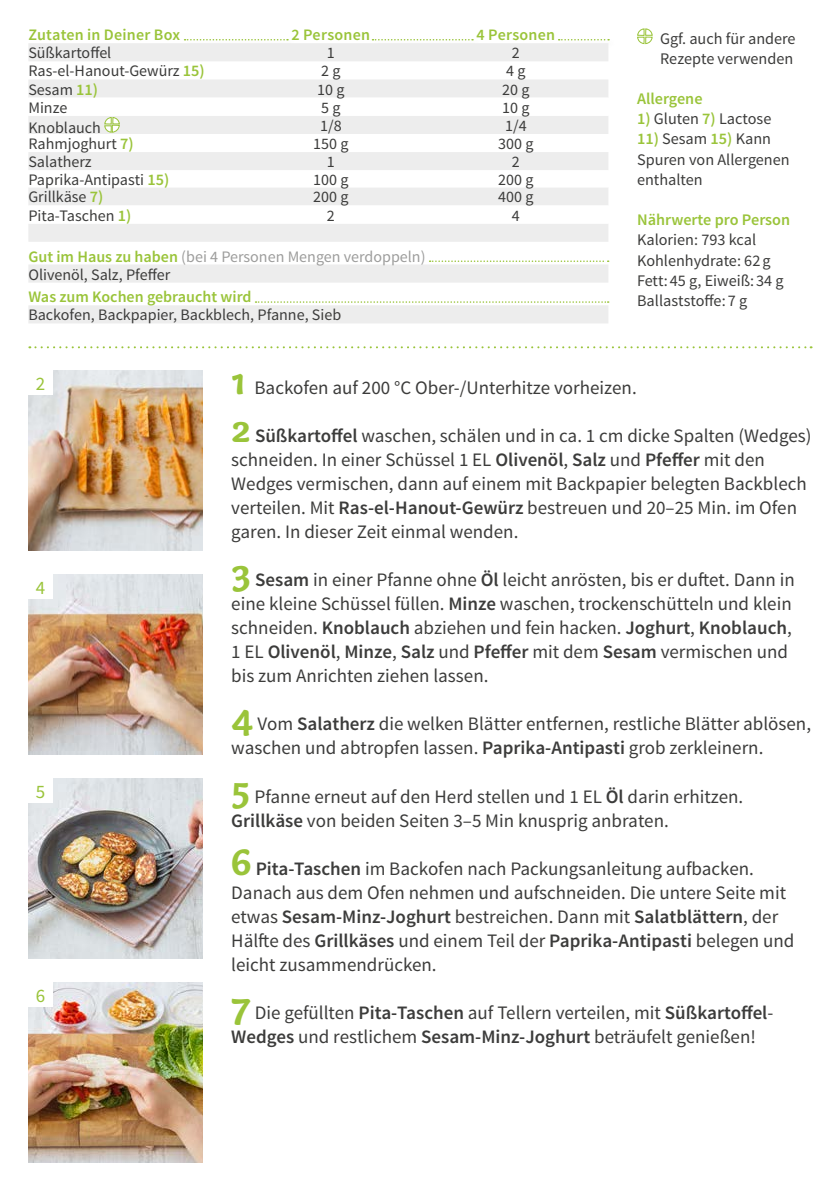
<style>
.page{position:relative;width:840px;height:1191px;background:#fff}
.page>*{position:absolute;margin:0;border:0;box-sizing:border-box;transform-origin:0 0}
.FRONT___BACK_Running{font:19px/24px "Source Sans Pro";color:#3c3c3b}
.BACK_Numbers_on_Phot{font:19px "Source Sans Pro";color:#9ac43a}
.BACK_Text_next_to_ta{font:16.2px/20.2px "Source Sans Pro";color:#3c3c3b}
.BACK_Text_next_to_ta-2{font:600 16.2px "Source Sans Pro";color:#9ac43a}
.BACK_Table_Content_L{font:16px "Source Sans Pro";color:#3c3c3b}
.BACK_Table_Content_C{font:16px "Source Sans Pro";color:#3c3c3b}
.BACK_Table_Content_C-2{font:16px "Source Sans Pro";color:#9d9d9c}
.BACK_Table_Header_CE{font:600 16px "Source Sans Pro";letter-spacing:.015em;color:#9ac43a}
.BACK_Table_Content_L-2{font:600 16px "Source Sans Pro";color:#9ac43a}
.s1{font-weight:600;font-size:16.2px;color:#9ac43a}
.s2{font-weight:600;color:#9ac43a}
.s3{font-family:"Capucine Basic";font-weight:700;font-size:40px;color:#9ac43a}
.s4{font-weight:600}
</style>
<div class="page">
<div style="left:556px;top:38px;width:61px;height:12px;background:#000;opacity:.2"></div>
<svg style="left:558px;top:39px;width:50px;height:1px"></svg>
<div style="left:182px;top:38px;width:114px;height:12px;background:#000;opacity:.2"></div>
<svg style="left:184px;top:39px;width:104px;height:1px"></svg>
<div style="left:370px;top:38px;width:111px;height:12px;background:#000;opacity:.2"></div>
<svg style="left:372px;top:39px;width:101px;height:1px"></svg>
<img style="left:28px;top:982px;width:175px;height:180px">
<img style="left:28px;top:778px;width:175px;height:180px">
<img style="left:28px;top:574px;width:175px;height:180px">
<img style="left:28px;top:370px;width:175px;height:180px">
<svg style="left:29px;top:346px;width:782px;height:2px"></svg>
<div style="left:28px;top:370px;width:24px;height:24px;background:#fff"></div>
<div style="left:28px;top:982px;width:24px;height:24px;background:#fff"></div>
<svg style="left:637px;top:28px;width:16px;height:17px"></svg>
<div style="left:28px;top:778px;width:24px;height:24px;background:#fff"></div>
<div style="left:28px;top:574px;width:24px;height:24px;background:#fff"></div>
<svg style="left:28px;top:43px;width:580px;height:54px;fill:#ededed"></svg>
<svg style="left:28px;top:116px;width:580px;height:126px;fill:#ededed"></svg>
<svg style="left:104px;top:116px;width:16px;height:17px"></svg>
<svg style="left:28px;top:260px;width:580px;height:63px"></svg>
<p class="BACK_Table_Header_CE" style="left:28px;top:25px;width:153px">Zutaten in Deiner Box</p>
<p class="BACK_Table_Header_CE" style="left:291px;top:25px;width:80px">2 Personen</p>
<p class="BACK_Table_Header_CE" style="left:476px;top:25px;width:80px">4 Personen</p>
<p class="BACK_Table_Content_L" style="left:28px;top:43px;width:84px">Süßkartoffel</p>
<p class="BACK_Table_Content_C" style="left:327px;top:43px;width:9px">1</p>
<p class="BACK_Table_Content_C" style="left:511px;top:43px;width:9px">2</p>
<p class="BACK_Table_Content_L" style="left:28px;top:61px;width:178px">Ras-el-Hanout-Gewürz <span class="s1">15)</span></p>
<p class="BACK_Table_Content_C" style="left:321px;top:61px;width:21px">2 g</p>
<p class="BACK_Table_Content_C" style="left:506px;top:61px;width:21px">4 g</p>
<p class="BACK_Table_Content_L" style="left:28px;top:79px;width:71px">Sesam <span class="s1">11)</span></p>
<p class="BACK_Table_Content_C" style="left:317px;top:79px;width:29px">10 g</p>
<p class="BACK_Table_Content_C" style="left:502px;top:79px;width:29px">20 g</p>
<p class="BACK_Table_Content_L" style="left:28px;top:97px;width:40px">Minze</p>
<p class="BACK_Table_Content_C" style="left:321px;top:97px;width:21px">5 g</p>
<p class="BACK_Table_Content_C" style="left:502px;top:97px;width:29px">10 g</p>
<p class="BACK_Table_Content_L" style="left:28px;top:117px;width:74px">Knoblauch</p>
<p class="BACK_Table_Content_C" style="left:320px;top:116px;width:23px">1/8</p>
<p class="BACK_Table_Content_C" style="left:505px;top:116px;width:23px">1/4</p>
<p class="BACK_Table_Content_L" style="left:28px;top:134px;width:107px">Rahmjoghurt <span class="s1">7)</span></p>
<p class="BACK_Table_Content_C" style="left:313px;top:134px;width:37px">150 g</p>
<p class="BACK_Table_Content_C" style="left:498px;top:134px;width:37px">300 g</p>
<p class="BACK_Table_Content_L" style="left:28px;top:152px;width:65px">Salatherz</p>
<p class="BACK_Table_Content_C" style="left:327px;top:152px;width:9px">1</p>
<p class="BACK_Table_Content_C" style="left:511px;top:152px;width:9px">2</p>
<p class="BACK_Table_Content_L" style="left:28px;top:170px;width:142px">Paprika-Antipasti <span class="s1">15)</span></p>
<p class="BACK_Table_Content_C" style="left:313px;top:169px;width:37px">100 g</p>
<p class="BACK_Table_Content_C" style="left:498px;top:169px;width:37px">200 g</p>
<p class="BACK_Table_Content_L" style="left:28px;top:187px;width:76px">Grillkäse <span class="s1">7)</span></p>
<p class="BACK_Table_Content_C" style="left:313px;top:187px;width:37px">200 g</p>
<p class="BACK_Table_Content_C" style="left:498px;top:187px;width:37px">400 g</p>
<p class="BACK_Table_Content_L" style="left:28px;top:205px;width:104px">Pita-Taschen <span class="s1">1)</span></p>
<p class="BACK_Table_Content_C" style="left:327px;top:205px;width:9px">2</p>
<p class="BACK_Table_Content_C" style="left:511px;top:205px;width:9px">4</p>
<p class="BACK_Table_Content_C-2" style="left:28px;top:246px;width:398px"><span class="s2">Gut im Haus zu haben</span> (bei 4 Personen Mengen verdoppeln)</p>
<p class="BACK_Table_Content_C" style="left:28px;top:264px;width:143px">Olivenöl, Salz, Pfeffer</p>
<p class="BACK_Table_Content_L-2" style="left:28px;top:287px;width:224px">Was zum Kochen gebraucht wird</p>
<p class="BACK_Table_Content_L" style="left:28px;top:305px;width:314px">Backofen, Backpapier, Backblech, Pfanne, Sieb</p>
<p class="BACK_Text_next_to_ta" style="left:659px;top:29px;width:137px">Ggf. auch für andere<br>Rezepte verwenden</p>
<p class="BACK_Text_next_to_ta-2" style="left:636px;top:88px;width:67px">Allergene</p>
<p class="BACK_Text_next_to_ta" style="left:636px;top:109px;width:136px"><span class="s2">1)</span> Gluten <span class="s2">7)</span> Lactose</p>
<p class="BACK_Text_next_to_ta" style="left:636px;top:129px;width:154px"><span class="s2">11)</span> Sesam <span class="s2">15)</span> Kann<br>Spuren von Allergenen enthalten</p>
<p class="BACK_Text_next_to_ta-2" style="left:636px;top:210px;width:154px">Nährwerte pro Person</p>
<p class="BACK_Text_next_to_ta" style="left:636px;top:230px;width:120px">Kalorien: 793 kcal</p>
<p class="BACK_Text_next_to_ta" style="left:636px;top:250px;width:148px">Kohlenhydrate: 62g<br>Fett: 45 g, Eiweiß: 34 g</p>
<p class="BACK_Text_next_to_ta" style="left:636px;top:291px;width:111px">Ballaststoffe: 7 g</p>
<p class="BACK_Numbers_on_Phot" style="left:36px;top:371px;width:11px">2</p>
<p class="BACK_Numbers_on_Phot" style="left:36px;top:575px;width:11px">4</p>
<p class="BACK_Numbers_on_Phot" style="left:36px;top:779px;width:11px">5</p>
<p class="BACK_Numbers_on_Phot" style="left:36px;top:983px;width:11px">6</p>
<p class="FRONT___BACK_Running" style="left:231px;top:376px;width:407px"><span class="s3">1</span> Backofen auf 200 °C Ober-/Unterhitze vorheizen.</p>
<p class="FRONT___BACK_Running" style="left:231px;top:424px;width:581px"><span class="s3">2</span> <span class="s4">Süßkartoffel</span> waschen, schälen und in ca. 1 cm dicke Spalten (Wedges) schneiden. In einer Schüssel 1 EL <span class="s4">Olivenöl</span>, <span class="s4">Salz</span> und <span class="s4">Pfeffer</span> mit den Wedges vermischen, dann auf einem mit Backpapier belegten Backblech verteilen. Mit <span class="s4">Ras-el-Hanout-Gewürz</span> bestreuen und 20–25 Min. im Ofen garen. In dieser Zeit einmal wenden.</p>
<p class="FRONT___BACK_Running" style="left:231px;top:568px;width:564px"><span class="s3">3</span> <span class="s4">Sesam</span> in einer Pfanne ohne <span class="s4">Öl</span> leicht anrösten, bis er duftet. Dann in eine kleine Schüssel füllen. <span class="s4">Minze</span> waschen, trockenschütteln und klein schneiden. <span class="s4">Knoblauch</span> abziehen und fein hacken. <span class="s4">Joghurt</span>, <span class="s4">Knoblauch</span>, 1 EL <span class="s4">Olivenöl</span>, <span class="s4">Minze</span>, <span class="s4">Salz</span> und <span class="s4">Pfeffer</span> mit dem <span class="s4">Sesam</span> vermischen und bis zum Anrichten ziehen lassen.</p>
<p class="FRONT___BACK_Running" style="left:231px;top:712px;width:581px"><span class="s3">4</span> Vom <span class="s4">Salatherz</span> die welken Blätter entfernen, restliche Blätter ablösen, waschen und abtropfen lassen. <span class="s4">Paprika-Antipasti</span> grob zerkleinern.</p>
<p class="FRONT___BACK_Running" style="left:231px;top:784px;width:513px"><span class="s3">5</span> Pfanne erneut auf den Herd stellen und 1 EL <span class="s4">Öl</span> darin erhitzen.<br><span class="s4">Grillkäse</span> von beiden Seiten 3–5 Min knusprig anbraten.</p>
<p class="FRONT___BACK_Running" style="left:231px;top:856px;width:564px"><span class="s3">6</span> <span class="s4">Pita-Taschen</span> im Backofen nach Packungsanleitung aufbacken.<br>Danach aus dem Ofen nehmen und aufschneiden. Die untere Seite mit etwas <span class="s4">Sesam-Minz-Joghurt</span> bestreichen. Dann mit <span class="s4">Salatblättern</span>, der Hälfte des <span class="s4">Grillkäses</span> und einem Teil der <span class="s4">Paprika-Antipasti</span> belegen und leicht zusammendrücken.</p>
<p class="FRONT___BACK_Running" style="left:231px;top:1000px;width:543px"><span class="s3">7</span> Die gefüllten <span class="s4">Pita-Taschen</span> auf Tellern verteilen, mit <span class="s4">Süßkartoffel</span>-<br><span class="s4">Wedges</span> und restlichem <span class="s4">Sesam-Minz-Joghurt</span> beträufelt genießen!</p>
</div>
